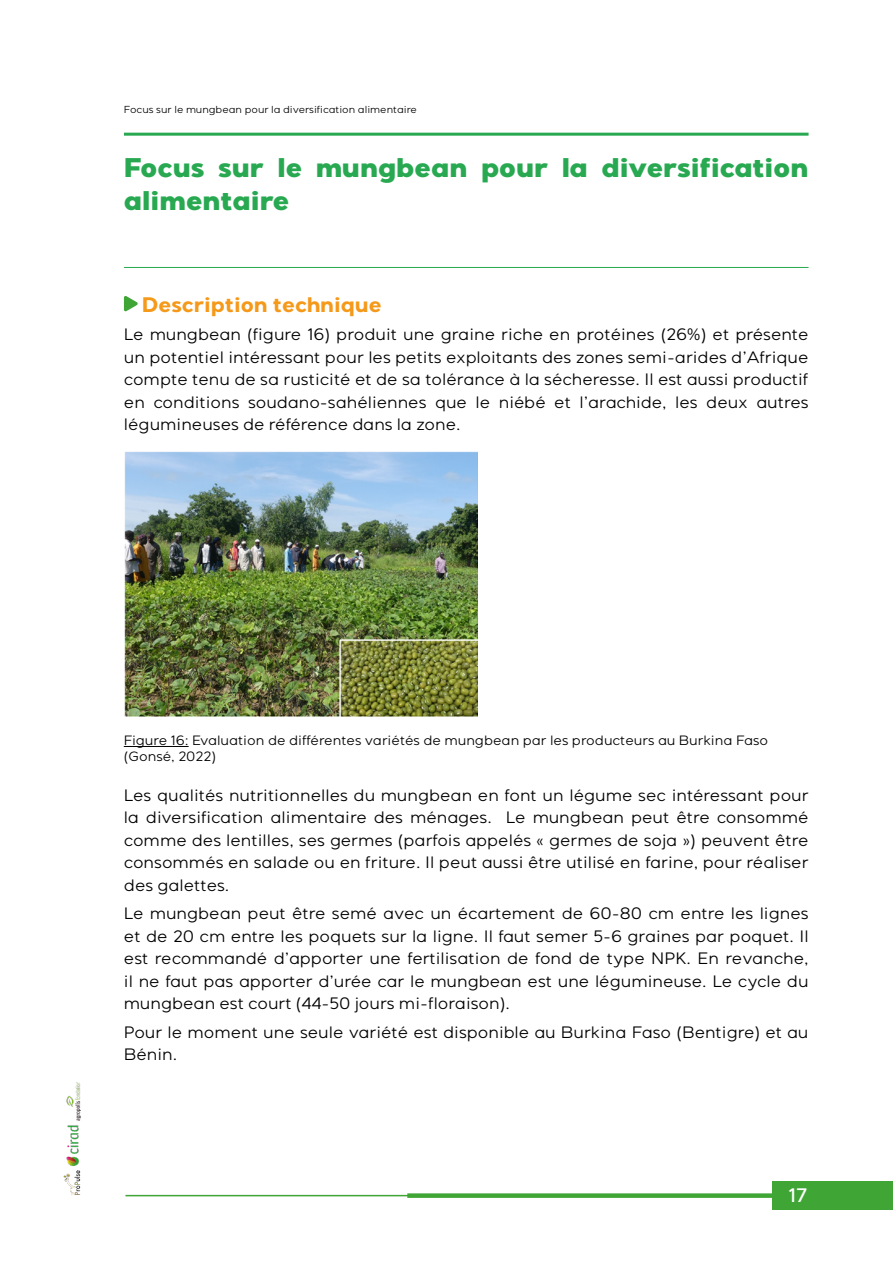
<style>
.page{position:relative;width:893px;height:1263px;background:#fff}
.page>*{position:absolute;margin:0;border:0;box-sizing:border-box;transform-origin:0 0}
.t1{font:800 27px/32.4px "Giga Sans";color:#28a951}
.t2{font:700 21px "Giga Sans";color:#f5991a}
.t3{font:500 19.5px "Giga Sans";color:#fff}
.t4{font:16.5px/22.5px "Giga Sans";color:#000;text-align:justify}
.t5{font:13.5px/16.2px "Giga Sans";color:#000}
.t6{font:10.2px "Giga Sans";color:#000}
</style>
<div class="page">
<div style="left:773px;top:1181px;width:120px;height:29px;background:#3fa535"></div>
<div style="left:407px;top:1193px;width:370px;height:5px;background:#3fa535"></div>
<hr style="left:125px;top:1195px;width:662px;height:1px;background:#3fa535">
<img style="left:64px;top:1083px;width:16px;height:112px">
<hr style="left:124px;top:133px;width:685px;height:3px;background:#28a951">
<hr style="left:124px;top:267px;width:685px;height:1px;background:#28a951">
<hr style="left:124px;top:746px;width:65px;height:1px;background:#000">
<img style="left:124px;top:451px;width:353px;height:266px">
<svg style="left:124px;top:296px;width:14px;height:16px"></svg>
<p class="t6" style="left:124px;top:103px;width:295px">Focus sur le mungbean pour la diversification alimentaire</p>
<h1 class="t1" style="left:124px;top:152px;width:686px">Focus sur le mungbean pour la diversification alimentaire</h1>
<p class="t2" style="left:142px;top:292px;width:241px">Description technique</p>
<p class="t4" style="left:124px;top:324px;width:686px">Le mungbean (figure 16) produit une graine riche en protéines (26%) et présente un potentiel intéressant pour les petits exploitants des zones semi-arides d’Afrique compte tenu de sa rusticité et de sa tolérance à la sécheresse. Il est aussi productif en conditions soudano-sahéliennes que le niébé et l’arachide, les deux autres légumineuses de référence dans la zone.</p>
<p class="t5" style="left:124px;top:732px;width:646px">Figure 16: Evaluation de différentes variétés de mungbean par les producteurs au Burkina Faso (Gonsé, 2022)</p>
<p class="t4" style="left:124px;top:784px;width:686px">Les qualités nutritionnelles du mungbean en font un légume sec intéressant pour la diversification alimentaire des ménages. Le mungbean peut être consommé comme des lentilles, ses germes (parfois appelés « germes de soja ») peuvent être consommés en salade ou en friture. Il peut aussi être utilisé en farine, pour réaliser des galettes.</p>
<p class="t4" style="left:124px;top:903px;width:686px">Le mungbean peut être semé avec un écartement de 60-80 cm entre les lignes et de 20 cm entre les poquets sur la ligne. Il faut semer 5-6 graines par poquet. Il est recommandé d’apporter une fertilisation de fond de type NPK. En revanche, il ne faut pas apporter d’urée car le mungbean est une légumineuse. Le cycle du mungbean est court (44-50 jours mi-floraison).</p>
<p class="t4" style="left:124px;top:1021px;width:686px">Pour le moment une seule variété est disponible au Burkina Faso (Bentigre) et au<br>Bénin.</p>
<p class="t3" style="left:789px;top:1183px;width:20px">17</p>
</div>
